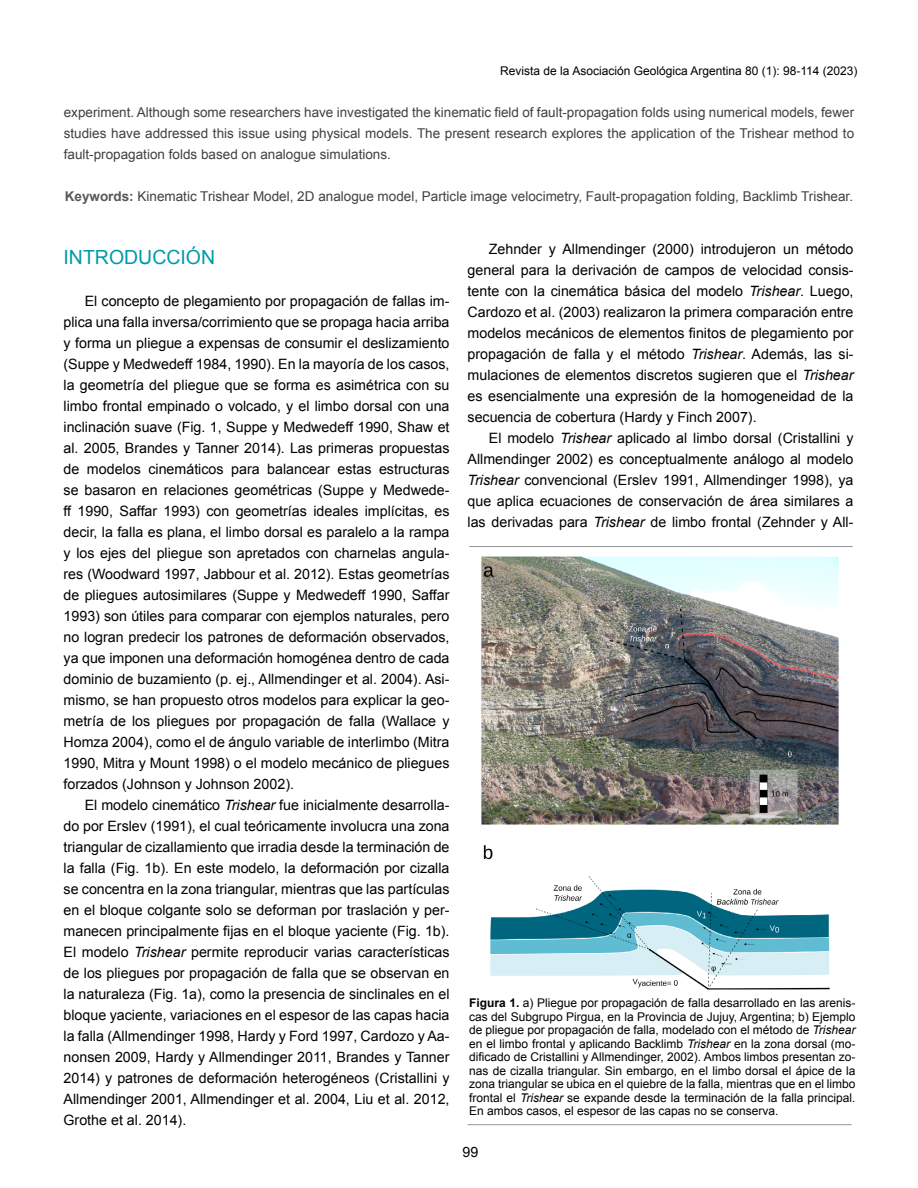
<style>
.page{position:relative;width:918px;height:1188px;background:#fff}
.page>*{position:absolute;margin:0;border:0;box-sizing:border-box;transform-origin:0 0}
.t1{font:19.5px "Arial";color:#009ba9}
.t2{font:14.25px/21px "Arial";color:#000;text-align:justify}
.t3{font:13.5px/21px "Arial";color:#414042;text-align:justify}
.t4{font:12px/13.5px "Arial";color:#000;text-align:justify}
.s1{font-weight:700;color:#58595b}
.s2{font-style:italic}
.s3{font-weight:700}
</style>
<div class="page">
<img style="left:481px;top:556px;width:358px;height:434px">
<hr style="left:467px;top:1124px;width:385px;height:1px;background:#939598">
<hr style="left:469px;top:546px;width:384px;height:1px;background:#939598">
<p class="t4" style="left:500px;top:64px;width:359px">Revista de la Asociación Geológica Argentina 80 (1): 98-114 (2023)</p>
<p class="t3" style="left:64px;top:102px;width:792px">experiment. Although some researchers have investigated the kinematic field of fault-propagation folds using numerical models, fewer studies have addressed this issue using physical models. The present research explores the application of the Trishear method to fault-propagation folds based on analogue simulations.</p>
<p class="t3" style="left:65px;top:186px;width:790px"><span class="s1">Keywords:</span> Kinematic Trishear Model, 2D analogue model, Particle image velocimetry, Fault-propagation folding, Backlimb Trishear.</p>
<h1 class="t1" style="left:64px;top:244px;width:153px">INTRODUCCIÓN</h1>
<p class="t2" style="left:64px;top:291px;width:388px;text-indent:21px">El concepto de plegamiento por propagación de fallas im&shy;plica una falla inversa/corrimiento que se propaga hacia arriba y forma un pliegue a expensas de consumir el deslizamiento (Suppe y Medwedeff 1984, 1990). En la mayoría de los casos, la geometría del pliegue que se forma es asimétrica con su limbo frontal empinado o volcado, y el limbo dorsal con una inclinación suave (Fig. 1, Suppe y Medwedeff 1990, Shaw et al. 2005, Brandes y Tanner 2014). Las primeras propuestas de modelos cinemáticos para balancear estas estructuras se basaron en relaciones geométricas (Suppe y Medwede&shy;ff 1990, Saffar 1993) con geometrías ideales implícitas, es decir, la falla es plana, el limbo dorsal es paralelo a la rampa y los ejes del pliegue son apretados con charnelas angula&shy;res (Woodward 1997, Jabbour et al. 2012). Estas geometrías de pliegues autosimilares (Suppe y Medwedeff 1990, Saffar 1993) son útiles para comparar con ejemplos naturales, pero no logran predecir los patrones de deformación observados, ya que imponen una deformación homogénea dentro de cada dominio de buzamiento (p. ej., Allmendinger et al. 2004). Asi&shy;mismo, se han propuesto otros modelos para explicar la geo&shy;metría de los pliegues por propagación de falla (Wallace y Homza 2004), como el de ángulo variable de interlimbo (Mitra 1990, Mitra y Mount 1998) o el modelo mecánico de pliegues forzados (Johnson y Johnson 2002).</p>
<p class="t2" style="left:64px;top:795px;width:388px;text-indent:21px">El modelo cinemático <span class="s2">Trishear</span> fue inicialmente desarrolla&shy;do por Erslev (1991), el cual teóricamente involucra una zona triangular de cizallamiento que irradia desde la terminación de la falla (Fig. 1b). En este modelo, la deformación por cizalla se concentra en la zona triangular, mientras que las partículas en el bloque colgante solo se deforman por traslación y per&shy;manecen principalmente fijas en el bloque yaciente (Fig. 1b).<br>El modelo <span class="s2">Trishear</span> permite reproducir varias características de los pliegues por propagación de falla que se observan en la naturaleza (Fig. 1a), como la presencia de sinclinales en el bloque yaciente, variaciones en el espesor de las capas hacia la falla (Allmendinger 1998, Hardy y Ford 1997, Cardozo y Aa&shy;nonsen 2009, Hardy y Allmendinger 2011, Brandes y Tanner 2014) y patrones de deformación heterogéneos (Cristallini y Allmendinger 2001, Allmendinger et al. 2004, Liu et al. 2012, Grothe et al. 2014).</p>
<p class="t2" style="left:468px;top:238px;width:388px;text-indent:21px">Zehnder y Allmendinger (2000) introdujeron un método general para la derivación de campos de velocidad consis&shy;tente con la cinemática básica del modelo <span class="s2">Trishear</span>. Luego, Cardozo et al. (2003) realizaron la primera comparación entre modelos mecánicos de elementos finitos de plegamiento por propagación de falla y el método <span class="s2">Trishear</span>. Además, las si&shy;mulaciones de elementos discretos sugieren que el <span class="s2">Trishear </span>es esencialmente una expresión de la homogeneidad de la secuencia de cobertura (Hardy y Finch 2007).</p>
<p class="t2" style="left:468px;top:427px;width:387px;text-indent:21px">El modelo <span class="s2">Trishear</span> aplicado al limbo dorsal (Cristallini y Allmendinger 2002) es conceptualmente análogo al modelo <span class="s2">Trishear</span> convencional (Erslev 1991, Allmendinger 1998), ya que aplica ecuaciones de conservación de área similares a las derivadas para <span class="s2">Trishear</span> de limbo frontal (Zehnder y All-</p>
<p class="t4" style="left:469px;top:997px;width:388px"><span class="s3">Figura 1.</span> a) Pliegue por propagación de falla desarrollado en las arenis&shy;cas del Subgrupo Pirgua, en la Provincia de Jujuy, Argentina; b) Ejemplo de pliegue por propagación de falla, modelado con el método de <span class="s2">Trishear </span>en el limbo frontal y aplicando Backlimb <span class="s2">Trishear</span> en la zona dorsal (mo&shy;dificado de Cristallini y Allmendinger, 2002). Ambos limbos presentan zo&shy;nas de cizalla triangular. Sin embargo, en el limbo dorsal el ápice de la zona triangular se ubica en el quiebre de la falla, mientras que en el limbo frontal el <span class="s2">Trishear</span> se expande desde la terminación de la falla principal.<br>En ambos casos, el espesor de las capas no se conserva.</p>
<p class="t2" style="left:462px;top:1141px;width:17px">99</p>
</div>
